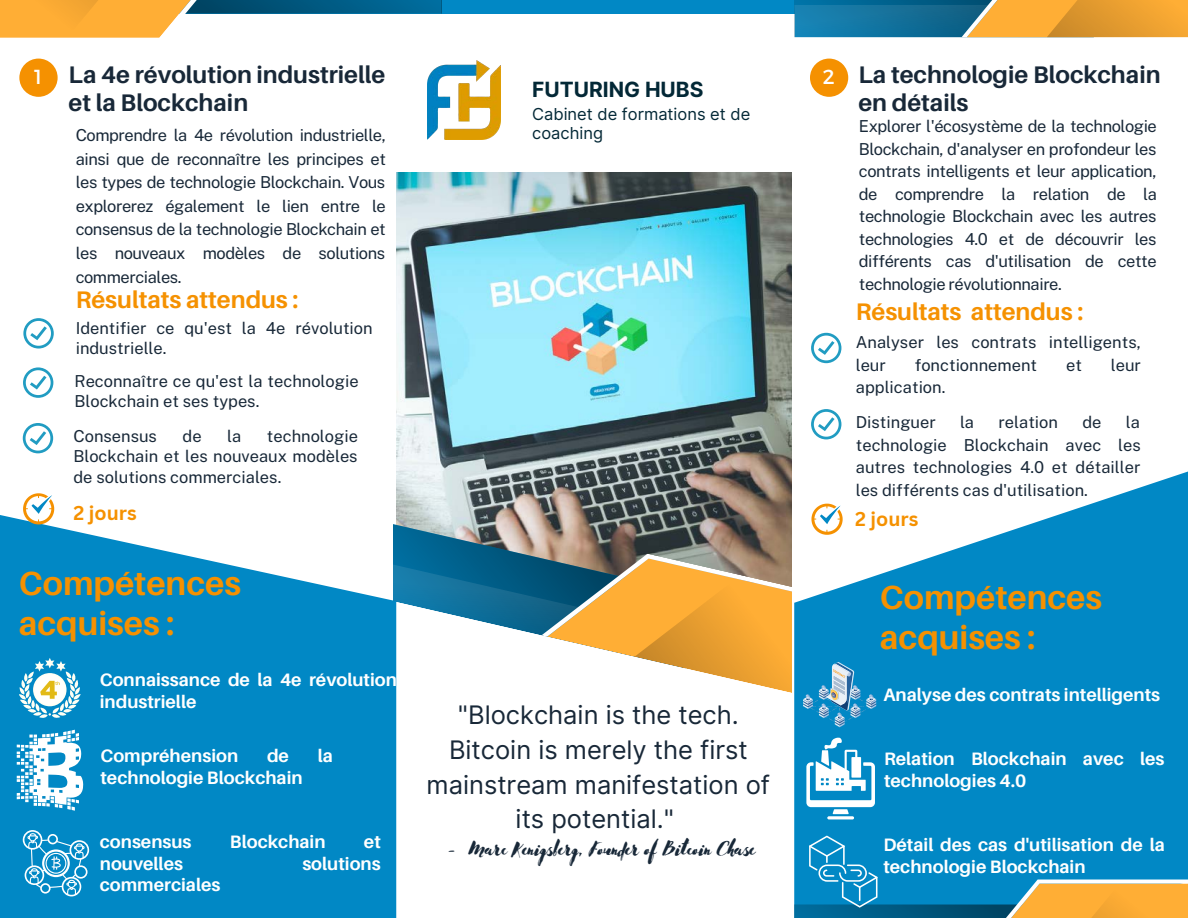
<style>
.page{position:relative;width:1188px;height:918px;background:#fff}
.page>*{position:absolute;margin:0;border:0;box-sizing:border-box;transform-origin:0 0}
.t1{font:700 33.3px/39.3px "Aileron";color:#f59101}
.t2{font:25.5px/34.8px "Inter";color:#182838;text-align:center}
.t3{font:700 24px/28.2px "Aileron";color:#182838}
.t4{font:700 24px "Aileron";color:#f59101}
.t5{font:22.5px "Advetime";color:#182838}
.t6{font:700 21px "Inter";color:#032836}
.t7{font:20.25px "Montserrat";color:#fff}
.t8{font:700 19.5px "Canva Sans";color:#f59101}
.t9{font:700 18px/21.3px "Aileron";color:#fff}
.t10{font:16.5px/22.5px "Public Sans";color:#182838;text-align:justify}
.t11{font:16.5px/19.2px "Inter";color:#032836}
</style>
<div class="page">
<img style="left:396px;top:172px;width:396px;height:331px">
<svg style="left:0;top:509px;width:396px;height:409px;background:#1d95cb"></svg>
<svg style="left:23px;top:318px;width:31px;height:31px"></svg>
<svg style="left:23px;top:367px;width:30px;height:31px"></svg>
<div style="left:161px;top:0;width:1027px;height:14px;background:#0188c5"></div>
<svg style="left:0;top:0;width:442px;height:38px"></svg>
<svg style="left:19px;top:59px;width:39px;height:38px"></svg>
<svg style="left:794px;top:471px;width:394px;height:447px;fill:#0188c5"></svg>
<svg style="left:810px;top:59px;width:38px;height:38px"></svg>
<svg style="left:811px;top:333px;width:30px;height:30px"></svg>
<svg style="left:811px;top:409px;width:30px;height:30px"></svg>
<svg style="left:23px;top:493px;width:31px;height:31px"></svg>
<svg style="left:795px;top:0;width:393px;height:37px;background:#878c65"></svg>
<svg style="left:23px;top:423px;width:30px;height:30px"></svg>
<svg style="left:19px;top:658px;width:62px;height:61px"></svg>
<svg style="left:17px;top:730px;width:66px;height:81px"></svg>
<svg style="left:23px;top:830px;width:66px;height:66px;background:#42a6d3"></svg>
<svg style="left:359px;top:503px;width:517px;height:224px"></svg>
<hr style="left:827px;top:816px;width:27px;height:3px;background:#fff;border-radius:2px">
<svg style="left:806px;top:737px;width:69px;height:77px"></svg>
<svg style="left:795px;top:836px;width:393px;height:82px;background:#378fa8"></svg>
<img style="left:428px;top:60px;width:73px;height:79px">
<p class="t7" style="left:34px;top:64px;width:9px">1</p>
<p class="t3" style="left:69px;top:60px;width:318px">La 4e révolution industrielle</p>
<p class="t3" style="left:69px;top:88px;width:181px">et la Blockchain</p>
<p class="t10" style="left:76px;top:123px;width:312px;line-height:23.7px">Comprendre la 4e révolution industrielle, ainsi que de reconnaître les principes et les types de technologie Blockchain. Vous explorerez également le lien entre le consensus de la technologie Blockchain et les nouveaux modèles de solutions commerciales.</p>
<p class="t4" style="left:76px;top:285px;width:224px">Résultats attendus :</p>
<p class="t10" style="left:76px;top:318px;width:299px;line-height:20.2px">Identifier ce qu'est la 4e révolution industrielle.</p>
<p class="t10" style="left:75px;top:371px;width:286px;line-height:20.2px">Reconnaître ce qu'est la technologie<br>Blockchain et ses types.</p>
<p class="t10" style="left:73px;top:426px;width:286px;line-height:20.2px;text-indent:193px">technologie Blockchain et les nouveaux modèles de solutions commerciales.</p>
<p class="t10" style="left:73px;top:425px;width:85px">Consensus</p>
<p class="t10" style="left:183px;top:425px;width:21px">de</p>
<p class="t10" style="left:227px;top:425px;width:16px">la</p>
<p class="t8" style="left:73px;top:499px;width:65px">2 jours</p>
<p class="t1" style="left:19px;top:563px;width:224px">Compétences acquises :</p>
<p class="t9" style="left:100px;top:669px;width:299px">Connaissance de la 4e révolution industrielle</p>
<p class="t9" style="left:100px;top:745px;width:139px">Compréhension</p>
<p class="t9" style="left:267px;top:745px;width:24px">de</p>
<p class="t9" style="left:318px;top:745px;width:17px">la</p>
<p class="t9" style="left:100px;top:766px;width:204px">technologie Blockchain</p>
<p class="t9" style="left:100px;top:831px;width:93px">consensus</p>
<p class="t9" style="left:230px;top:831px;width:97px">Blockchain</p>
<p class="t9" style="left:364px;top:831px;width:18px">et</p>
<p class="t9" style="left:100px;top:853px;width:85px">nouvelles</p>
<p class="t9" style="left:302px;top:853px;width:80px">solutions</p>
<p class="t9" style="left:100px;top:874px;width:122px">commerciales</p>
<p class="t6" style="left:532px;top:76px;width:173px">FUTURING HUBS</p>
<p class="t11" style="left:532px;top:105px;width:220px">Cabinet de formations et de coaching</p>
<p class="t2" style="left:427px;top:697px;width:345px">"Blockchain is the tech.<br>Bitcoin is merely the first mainstream manifestation of its potential."</p>
<p class="t5" style="left:448px;top:833px;width:308px">– Marc Kenigsberg, Founder of Bitcoin Chase</p>
<p class="t7" style="left:823px;top:64px;width:13px">2</p>
<p class="t3" style="left:858px;top:60px;width:304px">La technologie Blockchain en détails</p>
<p class="t10" style="left:859px;top:115px;width:300px">Explorer l'écosystème de la technologie Blockchain, d'analyser en profondeur les contrats intelligents et leur application, de comprendre la relation de la technologie Blockchain avec les autres technologies 4.0 et de découvrir les différents cas d'utilisation de cette technologie révolutionnaire.</p>
<p class="t4" style="left:856px;top:297px;width:229px">Résultats attendus :</p>
<p class="t10" style="left:856px;top:331px;width:286px">Analyser les contrats intelligents, leur</p>
<p class="t10" style="left:915px;top:354px;width:124px">fonctionnement</p>
<p class="t10" style="left:1066px;top:354px;width:17px">et</p>
<p class="t10" style="left:1111px;top:354px;width:31px">leur</p>
<p class="t10" style="left:856px;top:376px;width:91px">application.</p>
<p class="t10" style="left:856px;top:411px;width:81px">Distinguer</p>
<p class="t10" style="left:960px;top:411px;width:16px">la</p>
<p class="t10" style="left:999px;top:411px;width:61px">relation</p>
<p class="t10" style="left:1082px;top:411px;width:21px">de</p>
<p class="t10" style="left:856px;top:411px;width:286px;text-indent:270px">la technologie Blockchain avec les autres technologies 4.0 et détailler les différents cas d'utilisation.</p>
<p class="t8" style="left:855px;top:505px;width:65px">2 jours</p>
<p class="t1" style="left:880px;top:577px;width:224px">Compétences acquises :</p>
<p class="t9" style="left:883px;top:684px;width:278px">Analyse des contrats intelligents</p>
<p class="t9" style="left:884px;top:748px;width:282px">Relation Blockchain avec les technologies 4.0</p>
<p class="t9" style="left:883px;top:834px;width:283px">Détail des cas d'utilisation de la technologie Blockchain</p>
</div>
